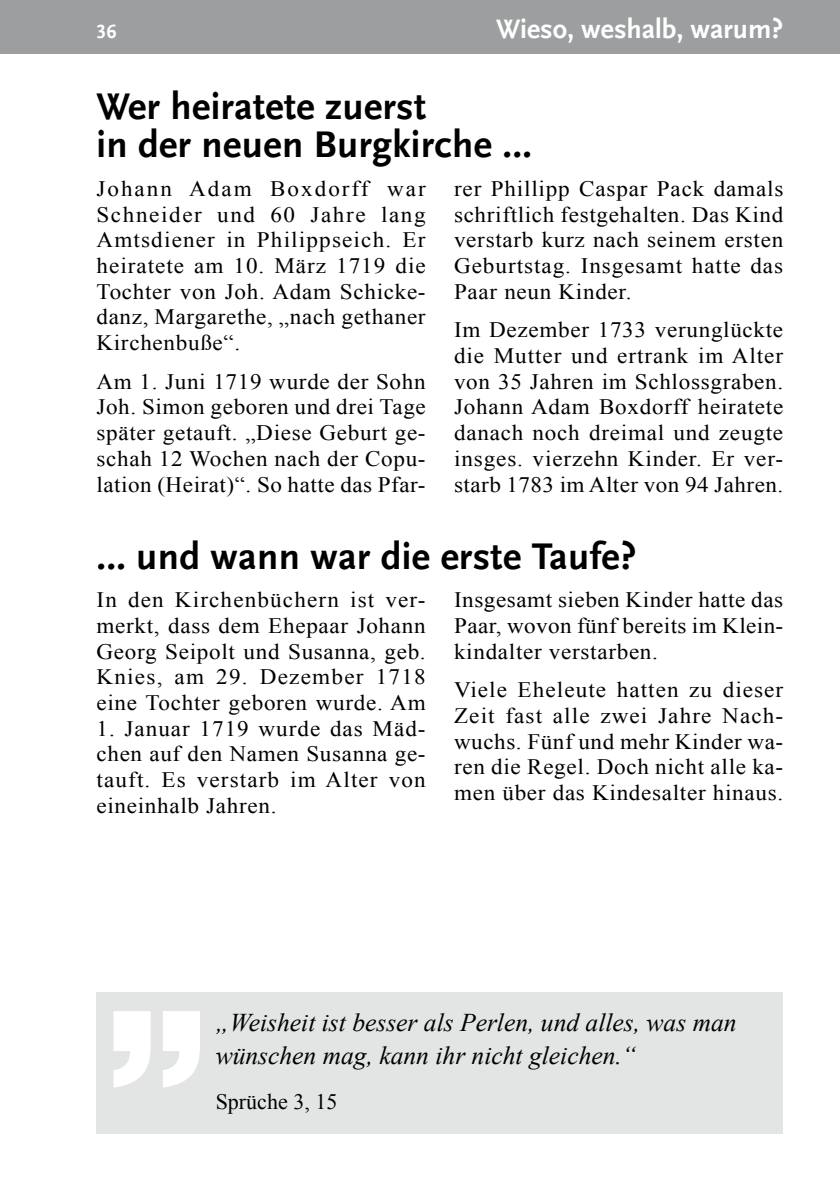
<style>
.page{position:relative;width:840px;height:1191px;background:#fff}
.page>*{position:absolute;margin:0;border:0;box-sizing:border-box;transform-origin:0 0}
.t1{font:700 39px/38.6px "Scala Sans LF";letter-spacing:.01em;color:#000}
.t2{font:700 28px "Scala Sans LF";color:#fff}
.t3{font:italic 25.6px/32.2px "Times New Roman";color:#000}
.t4{font:22px/25.8px "Times New Roman";letter-spacing:.03em;color:#000;text-align:justify;scale:1.05 1}
.t5{font:22px "Times New Roman";color:#000}
.t6{font:700 20px "Scala Sans LF";color:#fff}
</style>
<div class="page">
<div style="left:0;top:0;width:839px;height:53px;background:#9c9e9f"></div>
<div style="left:96px;top:992px;width:686px;height:142px;background:#e3e4e4"></div>
<svg style="left:113px;top:1011px;width:87px;height:76px"></svg>
<p class="t6" style="left:96px;top:21px;width:21px">36</p>
<p class="t2" style="left:495px;top:14px;width:288px">Wieso, weshalb, warum?</p>
<h1 class="t1" style="left:96px;top:88px;width:436px">Wer heiratete zuerst<br>in der neuen Burgkirche …</h1>
<p class="t4" style="left:96px;top:175px;width:315px">Johann Adam Boxdorff war Schneider und 60 Jahre lang Amtsdiener in Philippseich. Er heiratete am 10. März 1719 die Tochter von Joh. Adam Schicke&shy;danz, Margarethe, „nach gethaner Kirchenbuße“.</p>
<p class="t4" style="left:96px;top:368px;width:315px">Am 1. Juni 1719 wurde der Sohn Joh. Simon geboren und drei Tage später getauft. „Diese Geburt ge&shy;schah 12 Wochen nach der Copu&shy;lation (Heirat)“. So hatte das Pfar-</p>
<p class="t4" style="left:454px;top:175px;width:315px">rer Phillipp Caspar Pack damals schriftlich festgehalten. Das Kind verstarb kurz nach seinem ersten Geburtstag. Insgesamt hatte das Paar neun Kinder.</p>
<p class="t4" style="left:454px;top:317px;width:315px">Im Dezember 1733 verunglückte die Mutter und ertrank im Alter von 35 Jahren im Schlossgraben.<br>Johann Adam Boxdorff heiratete danach noch dreimal und zeugte insges. vierzehn Kinder. Er ver&shy;starb 1783 im Alter von 94 Jahren.</p>
<h1 class="t1" style="left:96px;top:538px;width:541px">… und wann war die erste Taufe?</h1>
<p class="t4" style="left:96px;top:587px;width:315px">In den Kirchenbüchern ist ver&shy;merkt, dass dem Ehepaar Johann Georg Seipolt und Susanna, geb.<br>Knies, am 29. Dezember 1718 eine Tochter geboren wurde. Am</p>
<p class="t4" style="left:96px;top:715px;width:315px">1. Januar 1719 wurde das Mäd&shy;chen auf den Namen Susanna ge&shy;tauft. Es verstarb im Alter von eineinhalb Jahren.</p>
<p class="t4" style="left:454px;top:587px;width:315px">Insgesamt sieben Kinder hatte das Paar, wovon fünf bereits im Klein&shy;kindalter verstarben.</p>
<p class="t4" style="left:454px;top:676px;width:315px">Viele Eheleute hatten zu dieser Zeit fast alle zwei Jahre Nach&shy;wuchs. Fünf und mehr Kinder wa&shy;ren die Regel. Doch nicht alle ka&shy;men über das Kindesalter hinaus.</p>
<p class="t3" style="left:215px;top:1006px;width:522px">„Weisheit ist besser als Perlen, und alles, was man wünschen mag, kann ihr nicht gleichen.“</p>
<p class="t5" style="left:215px;top:1086px;width:123px">Sprüche 3, 15</p>
</div>
